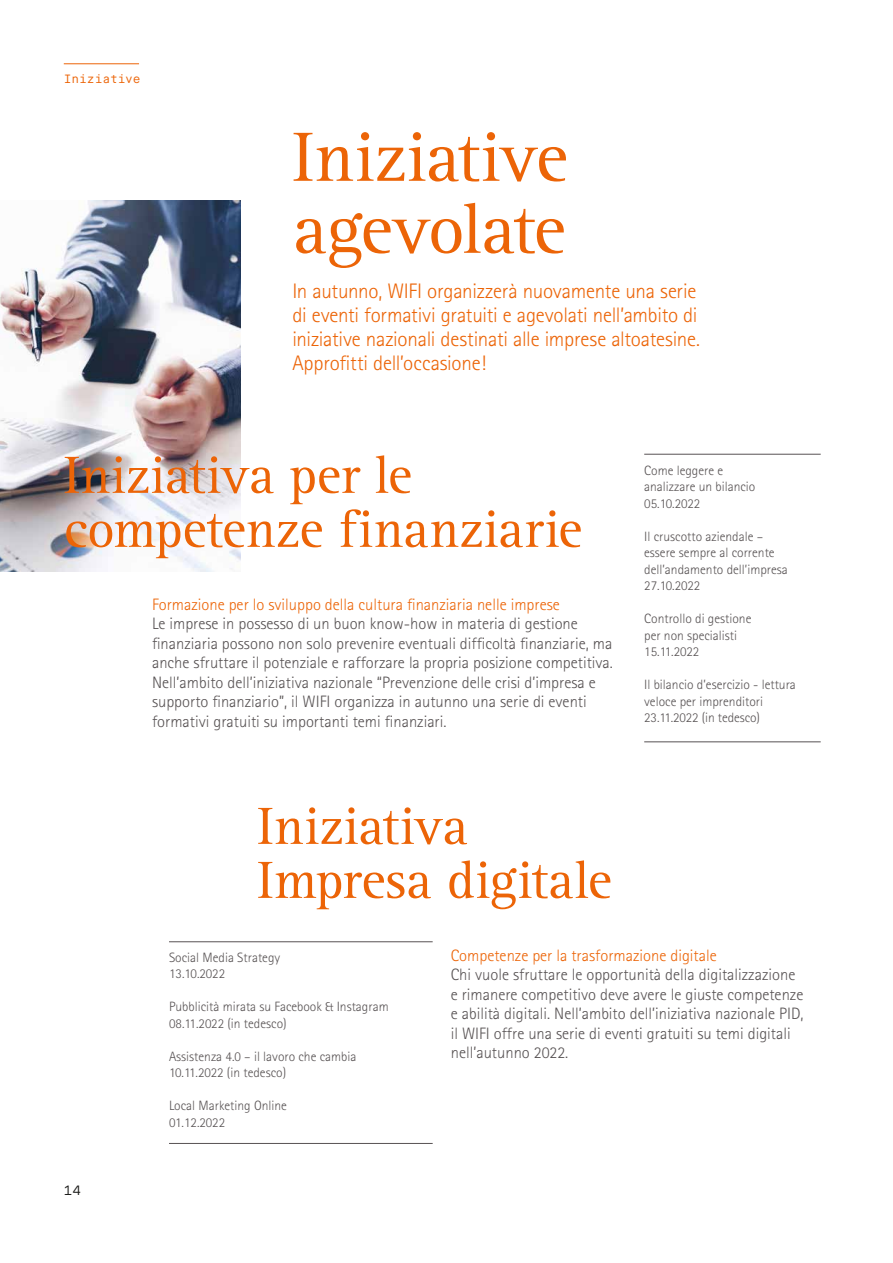
<style>
.page{position:relative;width:893px;height:1263px;background:#fff}
.page>*{position:absolute;margin:0;border:0;box-sizing:border-box;transform-origin:0 0}
.t1{font:72px/72px "Rotis Serif";letter-spacing:-.02em;color:#ec6407}
.t2{font:54px/54px "Rotis Serif";letter-spacing:-.01em;color:#ec6407}
.t3{font:300 21px/24px "Rotis Sans Serif";letter-spacing:-.01em;color:#ec6407}
.t4{font:300 16.5px/19.5px "Rotis Sans Serif";color:#575253}
.t5{font:300 16.5px "Rotis Sans Serif";color:#ec6407}
.t6{font:300 13.5px/16.5px "Rotis Sans Serif";color:#575253}
.t7{font:13.5px "Maison Neue Mono";color:#1d1d1b}
.t8{font:12px "Maison Neue Mono";letter-spacing:-.005em;color:#ec6407}
</style>
<div class="page">
<img style="left:0;top:201px;width:240px;height:370px">
<hr style="left:644px;top:454px;width:177px;height:1px;background:#575253">
<hr style="left:64px;top:63px;width:75px;height:1px;background:#ec6407">
<hr style="left:644px;top:741px;width:177px;height:1px;background:#575253">
<hr style="left:169px;top:941px;width:264px;height:1px;background:#575253">
<hr style="left:169px;top:1143px;width:264px;height:1px;background:#575253">
<p class="t8" style="left:64px;top:72px;width:78px">Iniziative</p>
<h1 class="t1" style="left:292px;top:123px;width:277px">Iniziative agevolate</h1>
<p class="t3" style="left:292px;top:279px;width:409px">In autunno, WIFI organizzerà nuovamente una serie di eventi formativi gratuiti e agevolati nell’ambito di iniziative nazionali destinati alle imprese altoatesine.<br>Approfitti dell’occasione!</p>
<h2 class="t2" style="left:64px;top:449px;width:520px">Iniziativa per le competenze finanziarie</h2>
<p class="t5" style="left:152px;top:595px;width:409px">Formazione per lo sviluppo della cultura finanziaria nelle imprese</p>
<p class="t4" style="left:152px;top:614px;width:462px">Le imprese in possesso di un buon know-how in materia di gestione finanziaria possono non solo prevenire eventuali difficoltà finanziarie, ma anche sfruttare il potenziale e rafforzare la propria posizione competitiva.<br>Nell’ambito dell’iniziativa nazionale “Prevenzione delle crisi d’impresa e supporto finanziario”, il WIFI organizza in autunno una serie di eventi formativi gratuiti su importanti temi finanziari.</p>
<h2 class="t2" style="left:257px;top:800px;width:356px">Iniziativa<br>Impresa digitale</h2>
<p class="t6" style="left:644px;top:462px;width:113px">Come leggere e analizzare un bilancio<br>05.10.2022</p>
<p class="t6" style="left:644px;top:528px;width:145px">Il cruscotto aziendale – essere sempre al corrente dell’andamento dell’impresa<br>27.10.2022</p>
<p class="t6" style="left:644px;top:610px;width:109px">Controllo di gestione per non specialisti<br>15.11.2022</p>
<p class="t6" style="left:644px;top:676px;width:153px">Il bilancio d’esercizio - lettura veloce per imprenditori<br>23.11.2022 (in tedesco)</p>
<p class="t7" style="left:64px;top:1182px;width:19px">14</p>
<p class="t6" style="left:169px;top:949px;width:113px">Social Media Strategy<br>13.10.2022</p>
<p class="t6" style="left:169px;top:998px;width:221px">Pubblicità mirata su Facebook &amp; Instagram<br>08.11.2022 (in tedesco)</p>
<p class="t6" style="left:169px;top:1048px;width:189px">Assistenza 4.0 – il lavoro che cambia<br>10.11.2022 (in tedesco)</p>
<p class="t6" style="left:169px;top:1097px;width:119px">Local Marketing Online<br>01.12.2022</p>
<p class="t5" style="left:451px;top:946px;width:268px">Competenze per la trasformazione digitale</p>
<p class="t4" style="left:451px;top:965px;width:354px">Chi vuole sfruttare le opportunità della digitalizzazione e rimanere competitivo deve avere le giuste competenze e abilità digitali. Nell’ambito dell’iniziativa nazionale PID, il WIFI offre una serie di eventi gratuiti su temi digitali nell’autunno 2022.</p>
</div>
